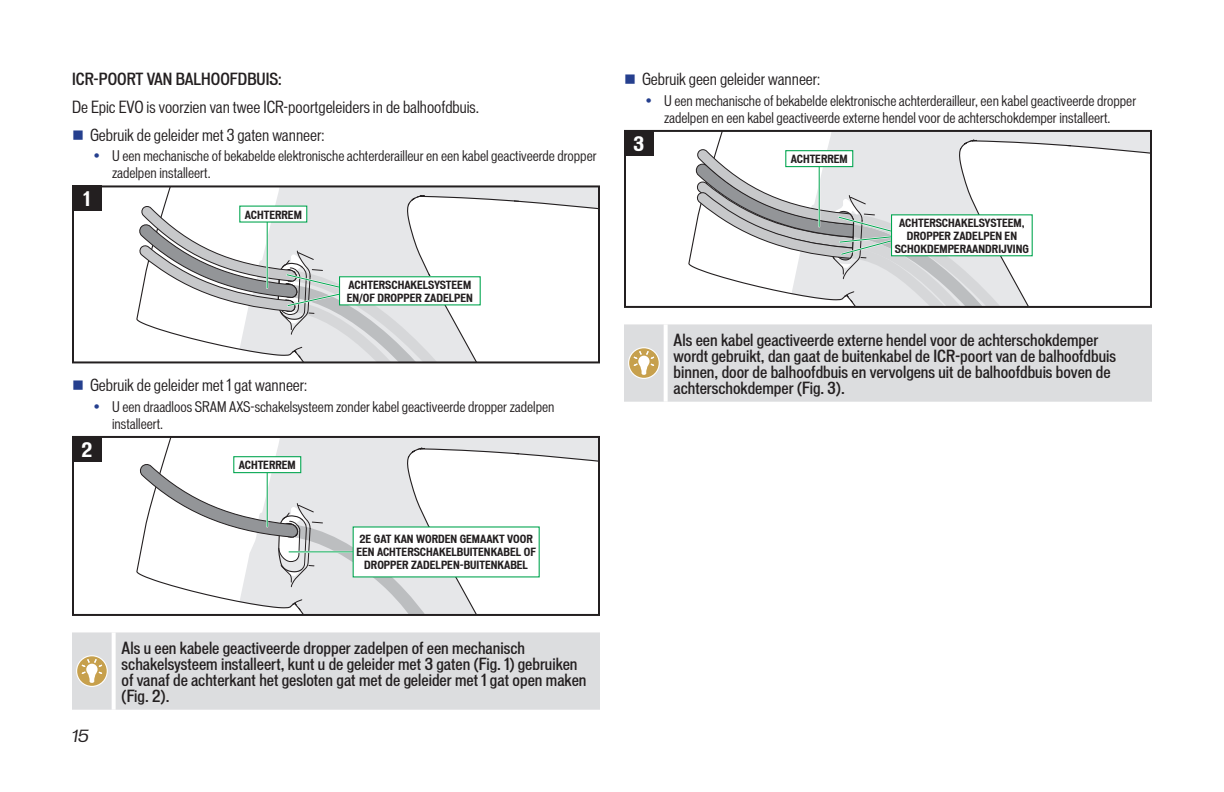
<style>
.page{position:relative;width:1224px;height:792px;background:#fff}
.page>*{position:absolute;margin:0;border:0;box-sizing:border-box;transform-origin:0 0}
.BD_-_Body{font:700 condensed 19.2px "Vonnes";color:#fff}
.TB_-_TABLE_WARNING{font:500 condensed 16px/16px "Vonnes";color:#231f20}
.NT_-_Normal_Text{font:condensed 16px "Vonnes";color:#231f20}
.NTM_-_Normal_Text_Me{font:500 condensed 16px "Vonnes";color:#231f20}
.t1{font:italic 16px "Vonnes";color:#231f20}
.t2{font:condensed 14px/16.8px "Vonnes";color:#231f20}
.t3{font:700 condensed 10.8px/13px "Vonnes";color:#231f20;text-align:center}
.s1{color:#253f8e}
</style>
<div class="page">
<svg style="left:136px;top:188px;width:461px;height:133px"></svg>
<div style="left:72px;top:185px;width:528px;height:178px;border:2px solid #231f20"></div>
<div style="left:72px;top:185px;width:30px;height:26px;background:#231f20"></div>
<svg style="left:138px;top:194px;width:461px;height:170px"></svg>
<div style="left:340px;top:277px;width:140px;height:28px;background:#fff"></div>
<svg style="left:136px;top:439px;width:461px;height:136px"></svg>
<svg style="left:139px;top:446px;width:458px;height:167px"></svg>
<div style="left:72px;top:436px;width:528px;height:180px;border:2px solid #231f20"></div>
<div style="left:72px;top:436px;width:30px;height:26px;background:#231f20"></div>
<hr style="left:266px;top:459px;width:2px;height:68px;background:#fff">
<hr style="left:267px;top:459px;width:1px;height:68px;background:#00a54f">
<div style="left:234px;top:457px;width:67px;height:16px;background:#fff"></div>
<div style="left:233px;top:456px;width:68px;height:17px;border:1px solid #00a54f"></div>
<hr style="left:289px;top:551px;width:68px;height:2px;background:#fff">
<hr style="left:289px;top:551px;width:68px;height:1px;background:#00a54f">
<div style="left:353px;top:527px;width:186px;height:50px;background:#fff"></div>
<div style="left:72px;top:632px;width:528px;height:78px;background:#dcdddf"></div>
<svg style="left:112px;top:632px;width:4px;height:78px"></svg>
<svg style="left:76px;top:655px;width:32px;height:32px"></svg>
<svg style="left:77px;top:656px;width:30px;height:30px"></svg>
<svg style="left:81px;top:659px;width:21px;height:24px"></svg>
<svg style="left:688px;top:133px;width:461px;height:136px"></svg>
<div style="left:624px;top:130px;width:528px;height:178px;border:2px solid #231f20"></div>
<div style="left:624px;top:130px;width:30px;height:26px;background:#231f20"></div>
<svg style="left:695px;top:138px;width:456px;height:170px"></svg>
<div style="left:892px;top:215px;width:140px;height:41px;background:#fff"></div>
<div style="left:624px;top:324px;width:528px;height:78px;background:#dcdddf"></div>
<svg style="left:664px;top:324px;width:4px;height:78px"></svg>
<svg style="left:628px;top:347px;width:32px;height:32px"></svg>
<svg style="left:629px;top:348px;width:30px;height:30px"></svg>
<svg style="left:633px;top:351px;width:21px;height:24px"></svg>
<p class="NTM_-_Normal_Text_Me" style="left:72px;top:69px;width:211px">ICR-POORT VAN BALHOOFDBUIS:</p>
<p class="NT_-_Normal_Text" style="left:72px;top:97px;width:409px">De Epic EVO is voorzien van twee ICR-poortgeleiders in de balhoofdbuis.</p>
<p class="NT_-_Normal_Text" style="left:90px;top:125px;width:236px">Gebruik de geleider met 3 gaten wanneer:</p>
<p class="t2" style="left:112px;top:148px;width:486px;text-indent:-18px"><span class="s1">•</span> U een mechanische of bekabelde elektronische achterderailleur en een kabel geactiveerde dropper zadelpen installeert.</p>
<p class="BD_-_Body" style="left:84px;top:187px;width:8px">1</p>
<p class="t3" style="left:245px;top:208px;width:59px">ACHTERREM</p>
<p class="t3" style="left:347px;top:278px;width:128px;text-align:left">ACHTERSCHAKELSYSTEEM<br>EN/OF DROPPER ZADELPEN</p>
<p class="NT_-_Normal_Text" style="left:90px;top:375px;width:219px">Gebruik de geleider met 1 gat wanneer:</p>
<p class="t2" style="left:112px;top:398px;width:444px;text-indent:-18px"><span class="s1">•</span> U een draadloos SRAM AXS-schakelsysteem zonder kabel geactiveerde dropper zadelpen installeert.</p>
<p class="BD_-_Body" style="left:82px;top:438px;width:12px">2</p>
<p class="t3" style="left:239px;top:458px;width:59px">ACHTERREM</p>
<p class="t3" style="left:356px;top:533px;width:181px">2E GAT KAN WORDEN GEMAAKT VOOR<br>EEN ACHTERSCHAKELBUITENKABEL OF<br>DROPPER ZADELPEN-BUITENKABEL</p>
<p class="t1" style="left:72px;top:728px;width:19px">15</p>
<p class="TB_-_TABLE_WARNING" style="left:122px;top:639px;width:466px">Als u een kabele geactiveerde dropper zadelpen of een mechanisch schakelsysteem installeert, kunt u de geleider met 3 gaten (Fig. 1) gebruiken of vanaf de achterkant het gesloten gat met de geleider met 1 gat open maken (Fig. 2).</p>
<p class="NT_-_Normal_Text" style="left:642px;top:69px;width:180px">Gebruik geen geleider wanneer:</p>
<p class="t2" style="left:646px;top:92px;width:492px;text-align:center"><span class="s1">•</span> U een mechanische of bekabelde elektronische achterderailleur, een kabel geactiveerde dropper zadelpen en een kabel geactiveerde externe hendel voor de achterschokdemper installeert.</p>
<p class="BD_-_Body" style="left:634px;top:132px;width:12px">3</p>
<p class="t3" style="left:791px;top:152px;width:59px">ACHTERREM</p>
<p class="t3" style="left:895px;top:216px;width:136px">ACHTERSCHAKELSYSTEEM,<br>DROPPER ZADELPEN EN<br>SCHOKDEMPERAANDRIJVING</p>
<p class="TB_-_TABLE_WARNING" style="left:674px;top:331px;width:444px">Als een kabel geactiveerde externe hendel voor de achterschokdemper wordt gebruikt, dan gaat de buitenkabel de ICR-poort van de balhoofdbuis binnen, door de balhoofdbuis en vervolgens uit de balhoofdbuis boven de achterschokdemper (Fig. 3).</p>
</div>
